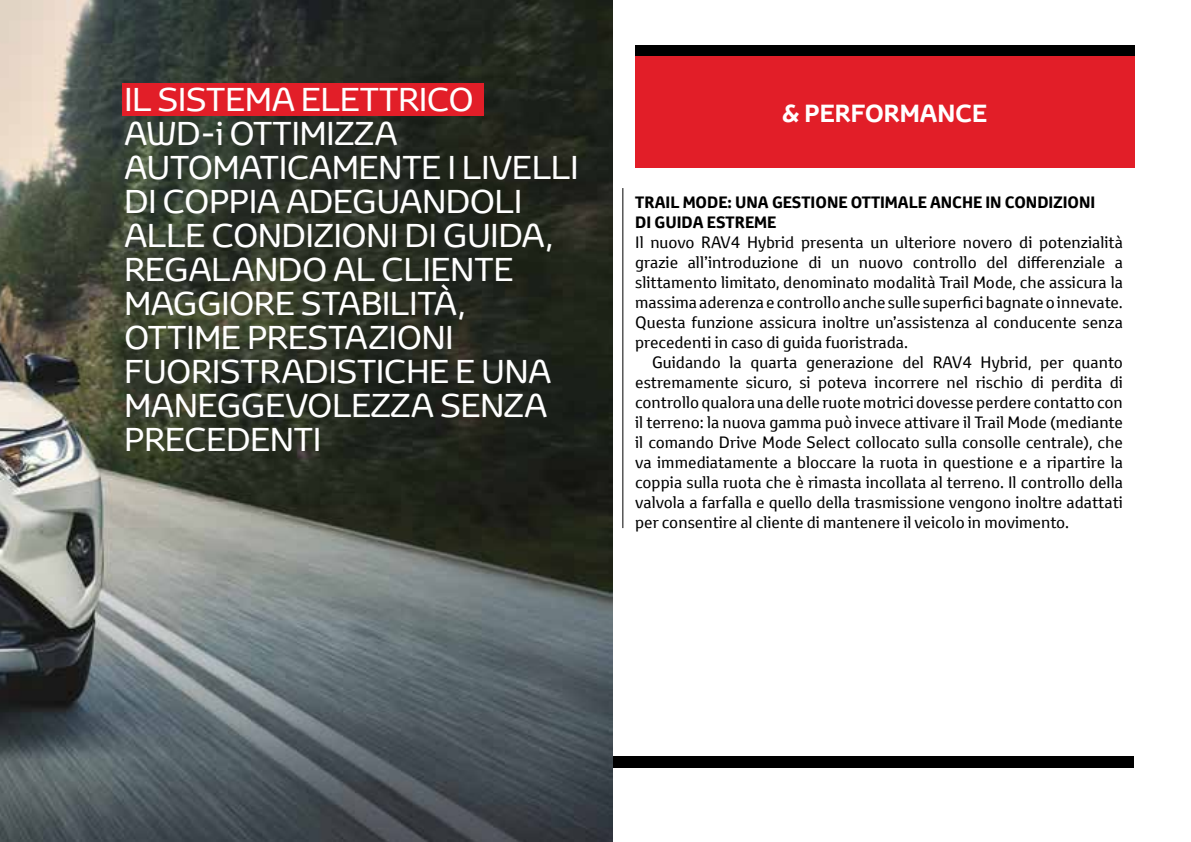
<style>
.page{position:relative;width:1191px;height:842px;background:#fff}
.page>*{position:absolute;margin:0;border:0;box-sizing:border-box;transform-origin:0 0}
.t1{font:32px/34px "Toyota Display";color:#fff}
.t2{font:700 24px "Toyota Display";color:#fff}
.t3{font:16px/20px "Toyota Text";color:#000;text-align:justify}
.t4{font:700 16px/20px "Toyota Text";color:#000}
</style>
<div class="page">
<div style="left:635px;top:45px;width:499px;height:12px;background:#000"></div>
<div style="left:635px;top:57px;width:499px;height:111px;background:#e21e28"></div>
<hr style="left:622px;top:188px;width:1px;height:340px;background:#000">
<div style="left:113px;top:757px;width:1021px;height:11px;background:#000"></div>
<img style="left:0;top:0;width:612px;height:842px">
<div style="left:123px;top:83px;width:361px;height:33px;background:#e21e28"></div>
<h1 class="t1" style="left:124px;top:82px;width:455px">IL SISTEMA ELETTRICO<br>AWD-i OTTIMIZZA<br>AUTOMATICAMENTE I LIVELLI<br>DI COPPIA ADEGUANDOLI<br>ALLE CONDIZIONI DI GUIDA,<br>REGALANDO AL CLIENTE<br>MAGGIORE STABILITÀ,<br>OTTIME PRESTAZIONI<br>FUORISTRADISTICHE E UNA<br>MANEGGEVOLEZZA SENZA<br>PRECEDENTI</h1>
<h2 class="t2" style="left:782px;top:97px;width:207px">&amp; PERFORMANCE</h2>
<p class="t4" style="left:635px;top:192px;width:462px">TRAIL MODE: UNA GESTIONE OTTIMALE ANCHE IN CONDIZIONI<br>DI GUIDA ESTREME</p>
<p class="t3" style="left:635px;top:232px;width:489px">Il nuovo RAV4 Hybrid presenta un ulteriore novero di potenzialità grazie all’introduzione di un nuovo controllo del differenziale a slittamento limitato, denominato modalità Trail Mode, che assicura la massima aderenza e controllo anche sulle superfici bagnate o innevate.<br>Questa funzione assicura inoltre un’assistenza al conducente senza precedenti in caso di guida fuoristrada.</p>
<p class="t3" style="left:635px;top:352px;width:489px;text-indent:17px">Guidando la quarta generazione del RAV4 Hybrid, per quanto estremamente sicuro, si poteva incorrere nel rischio di perdita di controllo qualora una delle ruote motrici dovesse perdere contatto con il terreno: la nuova gamma può invece attivare il Trail Mode (mediante il comando Drive Mode Select collocato sulla consolle centrale), che va immediatamente a bloccare la ruota in questione e a ripartire la coppia sulla ruota che è rimasta incollata al terreno. Il controllo della valvola a farfalla e quello della trasmissione vengono inoltre adattati per consentire al cliente di mantenere il veicolo in movimento.</p>
</div>
